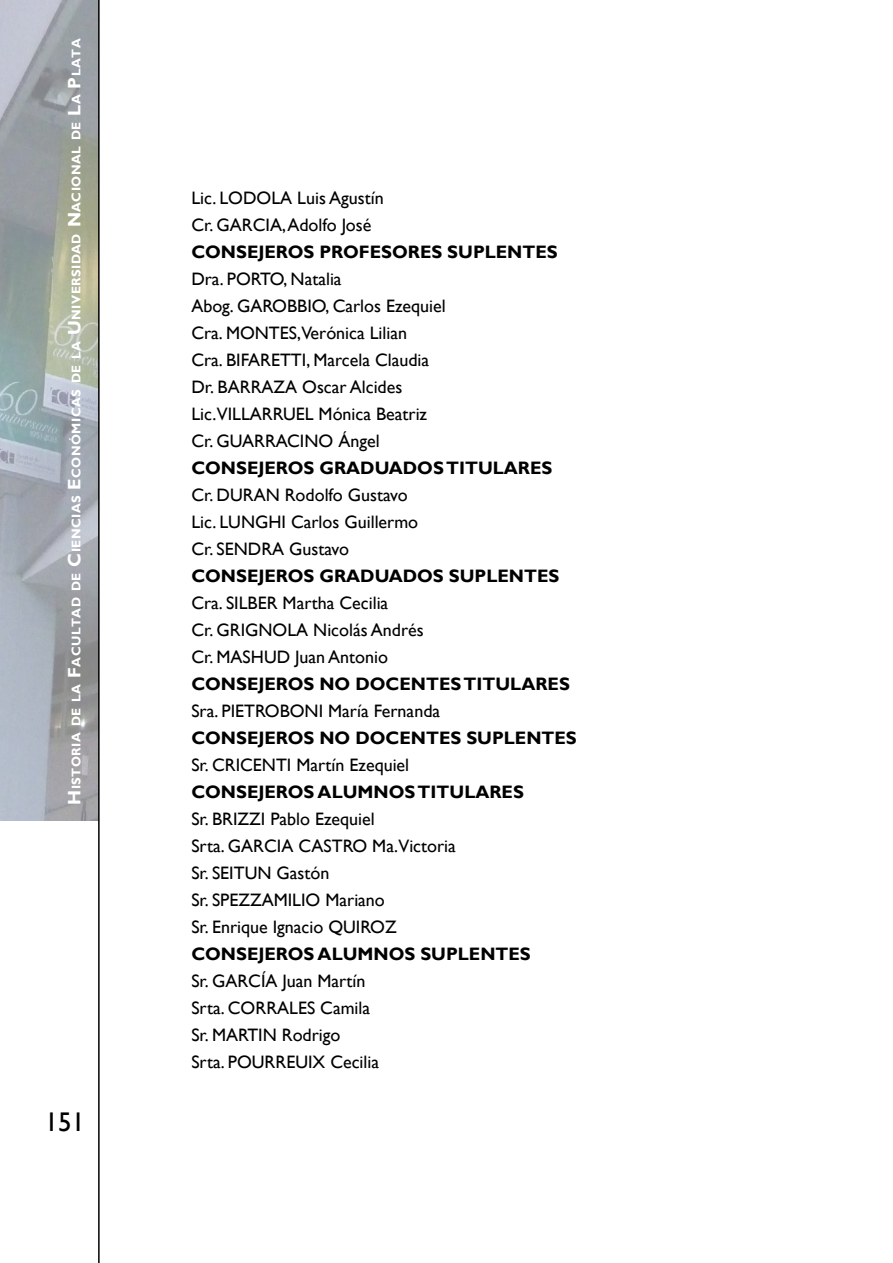
<style>
.page{position:relative;width:893px;height:1263px;background:#fff}
.page>*{position:absolute;margin:0;border:0;box-sizing:border-box;transform-origin:0 0}
.t1{font:27px "Gill Sans";color:#000}
.t2{font:18px/27px "Gill Sans";color:#000}
.t3{font:700 18px "Gill Sans";color:#000}
.t4{font:700 12.6px "Gill Sans";letter-spacing:.035em;color:#fff}
.s1{font-size:18px}
</style>
<div class="page">
<img style="left:0;top:0;width:98px;height:821px">
<hr style="left:98px;top:0;width:2px;height:1263px;background:#000">
<p class="t4" style="left:69px;top:805px;width:768px;rotate:-90deg"><span class="s1">H</span>istoria de la <span class="s1">F</span>acultad de <span class="s1">C</span>iencias <span class="s1">E</span>conómicas de la <span class="s1">U</span> niversidad <span class="s1">N</span>acional de <span class="s1">L</span>a <span class="s1">P</span>lata</p>
<h1 class="t1" style="left:45px;top:1106px;width:42px">151</h1>
<p class="t2" style="left:191px;top:185px;width:194px">Lic. LODOLA Luis Agustín<br>Cr. GARCIA, Adolfo José</p>
<p class="t3" style="left:191px;top:241px;width:15px">CONSE</p>
<p class="t3" style="left:258px;top:241px;width:19px">JEROS</p>
<p class="t3" style="left:319px;top:241px;width:64px">PROFESORES</p>
<p class="t3" style="left:447px;top:241px;width:51px">SUPLENTES</p>
<p class="t2" style="left:191px;top:266px;width:256px">Dra. PORTO, Natalia<br>Abog. GAROBBIO, Carlos Ezequiel<br>Cra. MONTES,Verónica Lilian<br>Cra. BIFARETTI, Marcela Claudia<br>Dr. BARRAZA Oscar Alcides<br>Lic.VILLARRUEL Mónica Beatriz<br>Cr. GUARRACINO Ángel</p>
<p class="t3" style="left:191px;top:457px;width:15px">CONSE</p>
<p class="t3" style="left:258px;top:457px;width:19px">JEROS</p>
<p class="t3" style="left:319px;top:457px;width:30px">GRADUADOS</p>
<p class="t3" style="left:446px;top:457px;width:13px">TITULARES</p>
<p class="t2" style="left:191px;top:482px;width:228px">Cr. DURAN Rodolfo Gustavo<br>Lic. LUNGHI Carlos Guillermo<br>Cr. SENDRA Gustavo</p>
<p class="t3" style="left:191px;top:565px;width:15px">CONSE</p>
<p class="t3" style="left:258px;top:565px;width:19px">JEROS</p>
<p class="t3" style="left:319px;top:565px;width:30px">GRADUADOS</p>
<p class="t3" style="left:449px;top:565px;width:51px">SUPLENTES</p>
<p class="t2" style="left:191px;top:590px;width:234px">Cra. SILBER Martha Cecilia<br>Cr. GRIGNOLA Nicolás Andrés<br>Cr. MASHUD Juan Antonio</p>
<p class="t3" style="left:191px;top:673px;width:15px">CONSE</p>
<p class="t3" style="left:258px;top:673px;width:19px">JEROS</p>
<p class="t3" style="left:319px;top:673px;width:50px">NO DOCENTES</p>
<p class="t3" style="left:464px;top:673px;width:13px">TITULARES</p>
<p class="t2" style="left:191px;top:698px;width:250px">Sra. PIETROBONI María Fernanda</p>
<p class="t3" style="left:191px;top:727px;width:15px">CONSE</p>
<p class="t3" style="left:258px;top:727px;width:19px">JEROS</p>
<p class="t3" style="left:319px;top:727px;width:50px">NO DOCENTES</p>
<p class="t3" style="left:466px;top:727px;width:51px">SUPLENTES</p>
<p class="t2" style="left:191px;top:752px;width:219px">Sr. CRICENTI Martín Ezequiel</p>
<p class="t3" style="left:191px;top:781px;width:15px">CONSE</p>
<p class="t3" style="left:258px;top:781px;width:19px">JEROS</p>
<p class="t3" style="left:318px;top:781px;width:15px">ALUMNOS</p>
<p class="t3" style="left:418px;top:781px;width:13px">TITULARES</p>
<p class="t2" style="left:191px;top:806px;width:266px">Sr. BRIZZI Pablo Ezequiel<br>Srta. GARCIA CASTRO Ma.Victoria<br>Sr. SEITUN Gastón<br>Sr. SPEZZAMILIO Mariano<br>Sr. Enrique Ignacio QUIROZ</p>
<p class="t3" style="left:191px;top:943px;width:15px">CONSE</p>
<p class="t3" style="left:258px;top:943px;width:19px">JEROS</p>
<p class="t3" style="left:318px;top:943px;width:15px">ALUMNOS</p>
<p class="t3" style="left:420px;top:943px;width:51px">SUPLENTES</p>
<p class="t2" style="left:191px;top:968px;width:189px">Sr. GARCÍA Juan Martín<br>Srta. CORRALES Camila<br>Sr. MARTIN Rodrigo<br>Srta. POURREUIX Cecilia</p>
</div>
